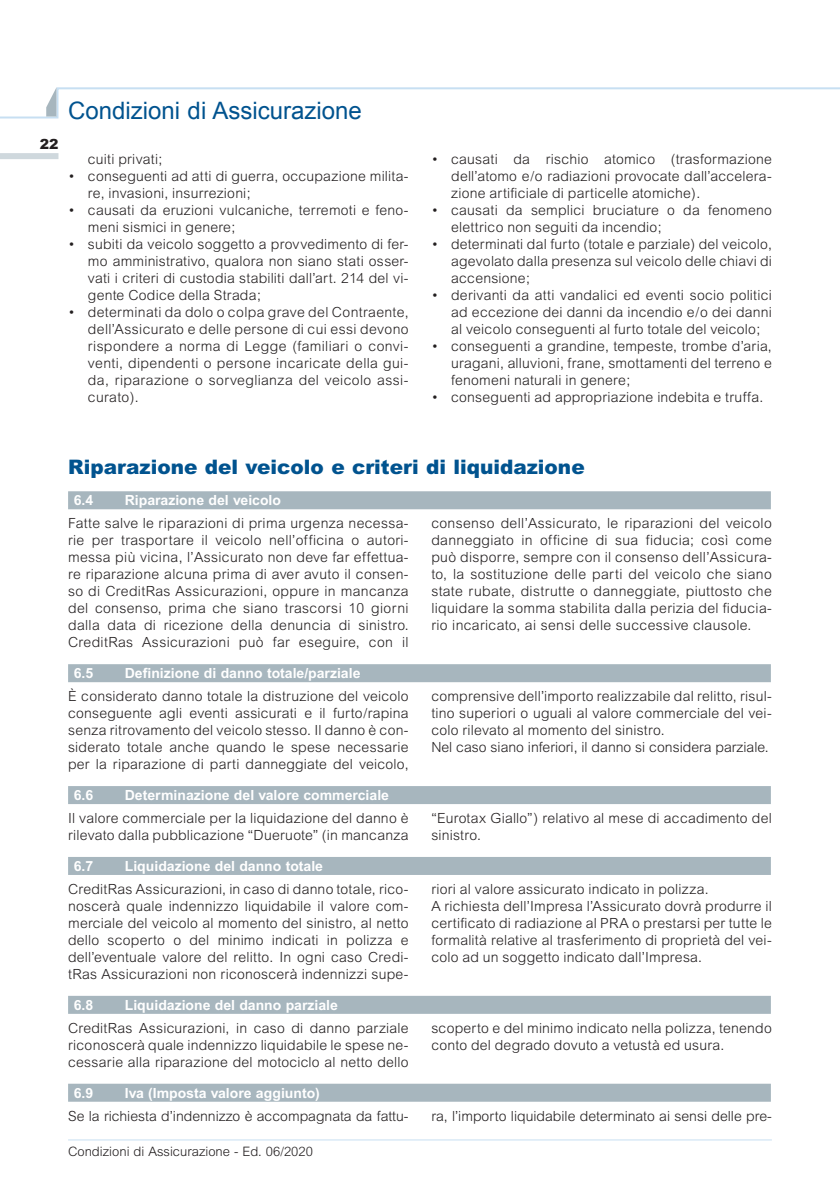
<style>
.page{position:relative;width:840px;height:1191px;background:#fff}
.page>*{position:absolute;margin:0;border:0;box-sizing:border-box;transform-origin:0 0}
.t1{font:24px "Arial";color:#01538f}
._03_TITOLO_CP_10{font:900 20px "Arial";color:#01538f}
._01_TXT{font:300 14px/17px "Arial";letter-spacing:.015em;color:#231f20;text-align:justify}
._05_TXT_RIENTRO{font:300 14px/17px "Arial";letter-spacing:.015em;color:#231f20;text-align:justify}
._04_TITOLO_BOX_GRIGI{font:700 14px "Arial";color:#fff}
.t2{font:900 14px "Arial";color:#231f20}
.t3{font:300 13px "Arial";color:#231f20}
</style>
<div class="page">
<div style="left:0;top:153px;width:58px;height:6px;background:#cfd8dd"></div>
<svg style="left:0;top:87px;width:839px;height:32px"></svg>
<svg style="left:46px;top:87px;width:10px;height:29px"></svg>
<hr style="left:68px;top:1139px;width:703px;height:1px;background:#c7dff2">
<div style="left:68px;top:491px;width:702px;height:18px;background:#a7b6be"></div>
<div style="left:68px;top:664px;width:702px;height:18px;background:#a7b6be"></div>
<div style="left:68px;top:786px;width:702px;height:18px;background:#a7b6be"></div>
<div style="left:68px;top:857px;width:702px;height:18px;background:#a7b6be"></div>
<div style="left:68px;top:995px;width:702px;height:18px;background:#a7b6be"></div>
<div style="left:68px;top:1083px;width:702px;height:18px;background:#a7b6be"></div>
<p class="t2" style="left:40px;top:135px;width:20px">22</p>
<h1 class="t1" style="left:68px;top:94px;width:295px">Condizioni di Assicurazione</h1>
<p class="_05_TXT_RIENTRO" style="left:88px;top:151px;width:76px">cuiti privati;</p>
<p class="_05_TXT_RIENTRO" style="left:88px;top:168px;width:322px;text-indent:-20px">• conseguenti ad atti di guerra, occupazione milita&shy;re, invasioni, insurrezioni;</p>
<p class="_05_TXT_RIENTRO" style="left:88px;top:202px;width:322px;text-indent:-20px">• causati da eruzioni vulcaniche, terremoti e feno&shy;meni sismici in genere;</p>
<p class="_05_TXT_RIENTRO" style="left:88px;top:236px;width:322px;text-indent:-20px">• subiti da veicolo soggetto a provvedimento di fer&shy;mo amministrativo, qualora non siano stati osser&shy;vati i criteri di custodia stabiliti dall’art. 214 del vi&shy;gente Codice della Strada;</p>
<p class="_05_TXT_RIENTRO" style="left:88px;top:304px;width:322px;text-indent:-20px">• determinati da dolo o colpa grave del Contraente, dell’Assicurato e delle persone di cui essi devono rispondere a norma di Legge (familiari o convi&shy;venti, dipendenti o persone incaricate della gui&shy;da, riparazione o sorveglianza del veicolo assi&shy;curato).</p>
<p class="_05_TXT_RIENTRO" style="left:451px;top:151px;width:322px;text-indent:-20px">• causati da rischio atomico (trasformazione dell’atomo e/o radiazioni provocate dall’accelera&shy;zione artificiale di particelle atomiche).</p>
<p class="_05_TXT_RIENTRO" style="left:451px;top:202px;width:322px;text-indent:-20px">• causati da semplici bruciature o da fenomeno elettrico non seguiti da incendio;</p>
<p class="_05_TXT_RIENTRO" style="left:451px;top:236px;width:322px;text-indent:-20px">• determinati dal furto (totale e parziale) del veicolo, agevolato dalla presenza sul veicolo delle chiavi di accensione;</p>
<p class="_05_TXT_RIENTRO" style="left:451px;top:287px;width:322px;text-indent:-20px">• derivanti da atti vandalici ed eventi socio politici ad eccezione dei danni da incendio e/o dei danni al veicolo conseguenti al furto totale del veicolo;</p>
<p class="_05_TXT_RIENTRO" style="left:451px;top:338px;width:322px;text-indent:-20px">• conseguenti a grandine, tempeste, trombe d’aria, uragani, alluvioni, frane, smottamenti del terreno e fenomeni naturali in genere;</p>
<p class="_05_TXT_RIENTRO" style="left:431px;top:389px;width:333px">• conseguenti ad appropriazione indebita e truffa.</p>
<p class="_03_TITOLO_CP_10" style="left:68px;top:454px;width:518px">Riparazione del veicolo e criteri di liquidazione</p>
<p class="_04_TITOLO_BOX_GRIGI" style="left:74px;top:492px;width:21px">6.4</p>
<p class="_04_TITOLO_BOX_GRIGI" style="left:125px;top:492px;width:158px">Riparazione del veicolo</p>
<p class="_01_TXT" style="left:68px;top:515px;width:342px">Fatte salve le riparazioni di prima urgenza necessa&shy;rie per trasportare il veicolo nell’officina o autori&shy;messa più vicina, l’Assicurato non deve far effettua&shy;re riparazione alcuna prima di aver avuto il consen&shy;so di CreditRas Assicurazioni, oppure in mancanza del consenso, prima che siano trascorsi 10 giorni dalla data di ricezione della denuncia di sinistro.<br>CreditRas Assicurazioni può far eseguire, con il</p>
<p class="_01_TXT" style="left:431px;top:515px;width:342px">consenso dell’Assicurato, le riparazioni del veicolo danneggiato in officine di sua fiducia; così come può disporre, sempre con il consenso dell’Assicura&shy;to, la sostituzione delle parti del veicolo che siano state rubate, distrutte o danneggiate, piuttosto che liquidare la somma stabilita dalla perizia del fiducia&shy;rio incaricato, ai sensi delle successive clausole.</p>
<p class="_04_TITOLO_BOX_GRIGI" style="left:74px;top:665px;width:21px">6.5</p>
<p class="_04_TITOLO_BOX_GRIGI" style="left:125px;top:665px;width:237px">Definizione di danno totale/parziale</p>
<p class="_01_TXT" style="left:68px;top:687px;width:342px">È considerato danno totale la distruzione del veicolo conseguente agli eventi assicurati e il furto/rapina senza ritrovamento del veicolo stesso. Il danno è con&shy;siderato totale anche quando le spese necessarie per la riparazione di parti danneggiate del veicolo,</p>
<p class="_01_TXT" style="left:431px;top:687px;width:342px">comprensive dell’importo realizzabile dal relitto, risul&shy;tino superiori o uguali al valore commerciale del vei&shy;colo rilevato al momento del sinistro.</p>
<p class="_01_TXT" style="left:431px;top:738px;width:339px">Nel caso siano inferiori, il danno si considera parziale.</p>
<p class="_04_TITOLO_BOX_GRIGI" style="left:74px;top:787px;width:21px">6.6</p>
<p class="_04_TITOLO_BOX_GRIGI" style="left:125px;top:787px;width:265px">Determinazione del valore commerciale</p>
<p class="_01_TXT" style="left:68px;top:809px;width:342px">Il valore commerciale per la liquidazione del danno è rilevato dalla pubblicazione “Dueruote” (in mancanza</p>
<p class="_01_TXT" style="left:431px;top:809px;width:342px">“Eurotax Giallo”) relativo al mese di accadimento del sinistro.</p>
<p class="_04_TITOLO_BOX_GRIGI" style="left:74px;top:858px;width:21px">6.7</p>
<p class="_04_TITOLO_BOX_GRIGI" style="left:125px;top:858px;width:199px">Liquidazione del danno totale</p>
<p class="_01_TXT" style="left:68px;top:880px;width:342px">CreditRas Assicurazioni, in caso di danno totale, rico&shy;noscerà quale indennizzo liquidabile il valore com&shy;merciale del veicolo al momento del sinistro, al netto dello scoperto o del minimo indicati in polizza e dell’eventuale valore del relitto. In ogni caso Credi&shy;tRas Assicurazioni non riconoscerà indennizzi supe-</p>
<p class="_01_TXT" style="left:431px;top:880px;width:279px">riori al valore assicurato indicato in polizza.</p>
<p class="_01_TXT" style="left:431px;top:897px;width:342px">A richiesta dell’Impresa l’Assicurato dovrà produrre il certificato di radiazione al PRA o prestarsi per tutte le formalità relative al trasferimento di proprietà del vei&shy;colo ad un soggetto indicato dall’Impresa.</p>
<p class="_04_TITOLO_BOX_GRIGI" style="left:74px;top:997px;width:21px">6.8</p>
<p class="_04_TITOLO_BOX_GRIGI" style="left:125px;top:997px;width:214px">Liquidazione del danno parziale</p>
<p class="_01_TXT" style="left:68px;top:1019px;width:342px">CreditRas Assicurazioni, in caso di danno parziale riconoscerà quale indennizzo liquidabile le spese ne&shy;cessarie alla riparazione del motociclo al netto dello</p>
<p class="_01_TXT" style="left:431px;top:1019px;width:342px">scoperto e del minimo indicato nella polizza, tenendo conto del degrado dovuto a vetustà ed usura.</p>
<p class="_04_TITOLO_BOX_GRIGI" style="left:74px;top:1084px;width:21px">6.9</p>
<p class="_04_TITOLO_BOX_GRIGI" style="left:125px;top:1084px;width:196px">Iva (Imposta valore aggiunto)</p>
<p class="_01_TXT" style="left:68px;top:1107px;width:342px">Se la richiesta d’indennizzo è accompagnata da fattu-</p>
<p class="_01_TXT" style="left:431px;top:1107px;width:342px">ra, l’importo liquidabile determinato ai sensi delle pre-</p>
<p class="t3" style="left:68px;top:1144px;width:246px">Condizioni di Assicurazione - Ed. 06/2020</p>
</div>
